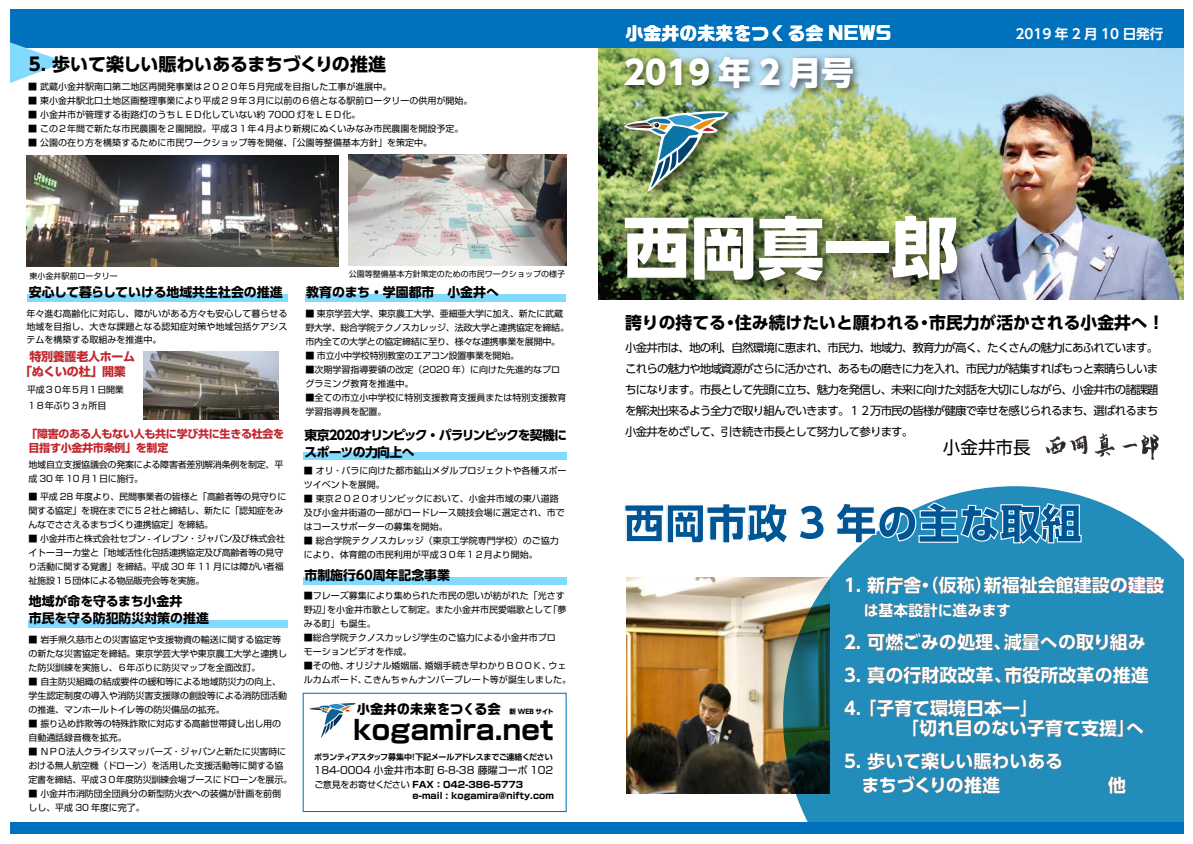
<style>
.page{position:relative;width:1193px;height:844px;background:#fff}
.page>*{position:absolute;margin:0;border:0;box-sizing:border-box;transform-origin:0 0}
.t1{font:800 67px "UD Shin Go Pro";color:#fff}
.t2{font:800 41px "UD Shin Go Pro";color:#005594}
.t3{font:800 32.6px "UD Shin Go Pro";color:#fff}
.t4{font:700 26.8px "Shin Go Pro";color:#000}
.t5{font:700 18px/19.4px "UD Shin Go Pro";color:#fff}
.t6{font:700 18px "UD Shin Go Pro";letter-spacing:-.005em;color:#000}
.t7{font:700 18px "Ro G San Srf Std";color:#fff}
.t8{font:17.6px "UD Shin Go Pro";color:#000}
.t9{font:700 16.8px "UD Shin Go Pro";color:#000}
.t10{font:700 14.9px "UD Shin Go Pro";letter-spacing:-.005em;color:#fff}
.t11{font:700 13.6px "UD Shin Go Pro De";color:#fff}
.t12{font:700 13.4px "Ro G San Srf Std";color:#000}
.t13{font:700 12.9px/17px "UD Shin Go Pro";letter-spacing:-.01em;color:#000}
.t14{font:700 12.9px/17px "UD Shin Go Pro";letter-spacing:-.1em;color:#000}
.t15{font:700 12px/15px "Shin Go Pro";letter-spacing:-.025em;color:#c1272d}
.t16{font:11.5px/21px "UD Shin Go Pro";letter-spacing:-.075em;color:#000;text-align:justify}
.t17{font:700 11px/14px "Shin Go Pro";letter-spacing:-.025em;color:#c1272d}
.t18{font:10.2px "Shin Go Pro";color:#000}
.t19{font:9px/14px "Shin Go Pro";letter-spacing:-.005em;color:#000}
.t20{font:9px/14px "Shin Go Pro";letter-spacing:-.025em;color:#000}
.t21{font:700 9px/11px "Shin Go Pro";color:#000}
.t22{font:8px "Shin Go Pro";color:#000}
.t23{font:700 8px "Shin Go Pro De";letter-spacing:-.035em;color:#000}
.t24{font:700 6.6px "UD Shin Go Pro";letter-spacing:-.015em;color:#000}
.s1{font-weight:400}
.s2{font-size:15.9px}
</style>
<div class="page">
<img style="left:598px;top:48px;width:585px;height:252px">
<img style="left:626px;top:577px;width:156px;height:216px">
<svg style="left:782px;top:486px;width:401px;height:336px;background:#3692b7"></svg>
<svg style="left:782px;top:502px;width:7px;height:42px"></svg>
<svg style="left:797px;top:504px;width:28px;height:36px"></svg>
<svg style="left:834px;top:501px;width:247px;height:43px"></svg>
<img style="left:606px;top:198px;width:376px;height:102px">
<img style="left:614px;top:48px;width:251px;height:62px">
<div style="left:0;top:0;width:1192px;height:48px;background:#0071bc"></div>
<div style="left:0;top:822px;width:1192px;height:21px;background:#0071bc"></div>
<img style="left:617px;top:105px;width:129px;height:105px">
<img style="left:624px;top:111px;width:104px;height:81px">
<img style="left:1045px;top:433px;width:114px;height:27px">
<div style="left:302px;top:692px;width:264px;height:119px;border:1px solid #0071bc"></div>
<svg style="left:309px;top:703px;width:47px;height:35px"></svg>
<img style="left:27px;top:155px;width:311px;height:111px">
<img style="left:348px;top:154px;width:218px;height:111px">
<svg style="left:10px;top:42px;width:56px;height:41px"></svg>
<div style="left:27px;top:294px;width:260px;height:7px;background:#82daff"></div>
<div style="left:305px;top:294px;width:260px;height:7px;background:#82daff"></div>
<div style="left:303px;top:452px;width:263px;height:7px;background:#82daff"></div>
<div style="left:303px;top:577px;width:263px;height:7px;background:#82daff"></div>
<div style="left:28px;top:620px;width:259px;height:7px;background:#82daff"></div>
<img style="left:143px;top:351px;width:135px;height:68px">
<div style="left:0;top:0;width:1192px;height:9px;background:#fff"></div>
<div style="left:1183px;top:0;width:9px;height:843px;background:#fff"></div>
<div style="left:0;top:834px;width:1192px;height:9px;background:#fff"></div>
<div style="left:0;top:0;width:9px;height:843px;background:#fff"></div>
<h3 class="t6" style="left:29px;top:49px;width:358px">5. 歩いて楽しい賑わいあるまちづくりの推進</h3>
<p class="t19" style="left:28px;top:79px;width:364px">■ 武蔵小金井駅南口第二地区再開発事業は２０２０年５月完成を目指した工事が進展中。</p>
<p class="t19" style="left:28px;top:93px;width:445px">■ 東小金井駅北口土地区画整理事業により平成２９年３月に以前の６倍となる駅前ロータリーの供用が開始。</p>
<p class="t19" style="left:28px;top:107px;width:333px">■ 小金井市が管理する街路灯のうちＬＥＤ化していない約 7000 灯をＬＥＤ化。</p>
<p class="t19" style="left:28px;top:121px;width:436px">■ この２年間で新たな市民農園を２園開設。平成３１年４月より新規にぬくいみなみ市民農園を開設予定。</p>
<p class="t19" style="left:28px;top:135px;width:405px">■ 公園の在り方を構築するために市民ワークショップ等を開催、「公園等整備基本方針」を策定中。</p>
<p class="t22" style="left:30px;top:269px;width:89px">東小金井駅前ロータリー</p>
<p class="t22" style="left:349px;top:268px;width:217px">公園等整備基本方針策定のための市民ワークショップの様子</p>
<h3 class="t13" style="left:29px;top:283px;width:255px">安心して暮らしていける地域共生社会の推進</h3>
<p class="t19" style="left:26px;top:306px;width:262px;line-height:13px;text-align:justify">年々進む高齢化に対応し、障がいがある方々も安心して暮らせる地域を目指し、大きな課題となる認知症対策や地域包括ケアシステムを構築する取組みを推進中。</p>
<h3 class="t15" style="left:20px;top:348px;width:116px;text-indent:9px">特別養護老人ホーム「ぬくいの杜」開業</h3>
<p class="t20" style="left:27px;top:380px;width:98px;line-height:15.8px">平成３０年５月１日開業<br>１８年ぶり３ヵ所目</p>
<p class="t17" style="left:26px;top:425px;width:259px">「障害のある人もない人も共に学び共に生きる社会を目指す小金井市条例」を制定</p>
<p class="t20" style="left:29px;top:456px;width:256px">地域自立支援協議会の発案による障害者差別解消条例を制定、平成 30 年 10 月１日に施行。</p>
<p class="t20" style="left:29px;top:488px;width:259px">■ 平成 28 年度より、民間事業者の皆様と「高齢者等の見守りに関する協定」を現在までに５２社と締結し、新たに「認知症をみんなでささえるまちづくり連携協定」を締結。</p>
<p class="t20" style="left:29px;top:530px;width:258px">■ 小金井市と株式会社セブン - イレブン・ジャパン及び株式会社イトーヨーカ堂と「地域活性化包括連携協定及び高齢者等の見守り活動に関する覚書」を締結。平成 30 年 11 月には障がい者福祉施設１５団体による物品販売会等を実施。</p>
<h3 class="t13" style="left:29px;top:592px;width:182px">地域が命を守るまち小金井<br>市民を守る防犯防災対策の推進</h3>
<p class="t19" style="left:28px;top:631px;width:260px">■ 岩手県久慈市との災害協定や支援物資の輸送に関する協定等の新たな災害協定を締結。東京学芸大学や東京農工大学と連携した防災訓練を実施し、６年ぶりに防災マップを全面改訂。</p>
<p class="t19" style="left:28px;top:673px;width:260px">■ 自主防災組織の結成要件の緩和等による地域防災力の向上、学生認定制度の導入や消防災害支援隊の創設等による消防団活動の推進、マンホールトイレ等の防災備品の拡充。</p>
<p class="t19" style="left:28px;top:715px;width:254px">■ 振り込め詐欺等の特殊詐欺に対応する高齢世帯貸し出し用の自動通話録音機を拡充。</p>
<p class="t20" style="left:28px;top:743px;width:265px">■ ＮＰＯ法人クライシスマッパーズ・ジャパンと新たに災害時における無人航空機（ドローン）を活用した支援活動等に関する協定書を締結、平成３０年度防災訓練会場ブースにドローンを展示。</p>
<p class="t19" style="left:28px;top:785px;width:254px">■ 小金井市消防団全団員分の新型防火衣への装備が計画を前倒しし、平成 30 年度に完了。</p>
<h3 class="t13" style="left:306px;top:283px;width:194px">教育のまち・学園都市　小金井へ</h3>
<p class="t20" style="left:305px;top:306px;width:265px">■ 東京学芸大学、東京農工大学、亜細亜大学に加え、新たに武蔵野大学、総合学院テクノスカレッジ、法政大学と連携協定を締結。市内全ての大学との協定締結に至り、様々な連携事業を展開中。</p>
<p class="t20" style="left:305px;top:348px;width:215px">■ 市立小中学校特別教室のエアコン設置事業を開始。</p>
<p class="t19" style="left:305px;top:361px;width:256px">■次期学習指導要領の改定（2020 年）に向けた先進的なプログラミング教育を推進中。</p>
<p class="t19" style="left:305px;top:389px;width:262px">■全ての市立小中学校に特別支援教育支援員または特別支援教育学習指導員を配置。</p>
<h3 class="t14" style="left:304px;top:426px;width:264px">東京２０２０オリンピック・パラリンピックを契機にスポーツの力向上へ</h3>
<p class="t19" style="left:304px;top:462px;width:264px">■ オリ・パラに向けた都市鉱山メダルプロジェクトや各種スポーツイベントを展開。</p>
<p class="t19" style="left:304px;top:490px;width:262px">■ 東京２０２０オリンピックにおいて、小金井市域の東八道路及び小金井街道の一部がロードレース競技会場に選定され、市ではコースサポーターの募集を開始。</p>
<p class="t19" style="left:304px;top:532px;width:256px">■ 総合学院テクノスカレッジ（東京工学院専門学校）のご協力により、体育館の市民利用が平成３０年１２月より開始。</p>
<h3 class="t13" style="left:304px;top:566px;width:147px">市制施行６０周年記念事業</h3>
<p class="t19" style="left:304px;top:587px;width:264px">■フレーズ募集により集められた市民の思いが紡がれた「光さす野辺」を小金井市歌として制定。また小金井市民愛唱歌として「夢みる町」も誕生。</p>
<p class="t19" style="left:304px;top:629px;width:253px">■総合学院テクノスカッレジ学生のご協力による小金井市プロモーションビデオを作成。</p>
<p class="t19" style="left:304px;top:657px;width:269px">■その他、オリジナル婚姻届、婚姻手続き早わかりＢＯＯＫ、ウェルカムボード、こきんちゃんナンバープレート等が誕生しました。</p>
<h3 class="t12" style="left:356px;top:699px;width:159px">小金井の未来をつくる会　</h3>
<p class="t24" style="left:509px;top:706px;width:46px">新 WEB サイト</p>
<h3 class="t4" style="left:353px;top:708px;width:201px">kogamira.net</h3>
<p class="t18" style="left:314px;top:762px;width:241px">184-0004 小金井市本町 6-8-38 藤曜コーポ 102</p>
<p class="t23" style="left:314px;top:749px;width:240px">ボランティアスタッフ募集中！下記メールアドレスまでご連絡ください</p>
<p class="t21" style="left:412px;top:777px;width:143px;text-indent:-98px"><span class="s1">ご意見をお寄せください</span> FAX：042-386-5773 e-mail : kogamira@nifty.com</p>
<h3 class="t7" style="left:625px;top:20px;width:303px">小金井の未来をつくる会 NEWS　　</h3>
<h3 class="t11" style="left:983px;top:23px;width:181px"><span class="s2">　　</span>2019 年 2 月 10 日発行</h3>
<h3 class="t3" style="left:623px;top:46px;width:231px">2019 年 2 月号</h3>
<h1 class="t1" style="left:623px;top:193px;width:336px">西岡真一郎</h1>
<h3 class="t9" style="left:625px;top:308px;width:540px">誇りの持てる・住み続けたいと願われる・市民力が活かされる小金井へ！</h3>
<p class="t16" style="left:625px;top:337px;width:534px">小金井市は、地の利、自然環境に恵まれ、市民力、地域力、教育力が高く、たくさんの魅力にあふれています。これらの魅力や地域資源がさらに活かされ、あるもの磨きに力を入れ、市民力が結集すればもっと素晴らしいまちになります。市長として先頭に立ち、魅力を発信し、未来に向けた対話を大切にしながら、小金井市の諸課題を解決出来るよう全力で取り組んでいきます。１２万市民の皆様が健康で幸せを感じられるまち、選ばれるまち小金井をめざして、引き続き市長として努力して参ります。</p>
<h3 class="t8" style="left:942px;top:433px;width:89px">小金井市長</h3>
<h2 class="t2" style="left:623px;top:489px;width:460px">西岡市政 3 年の主な取組</h2>
<h3 class="t5" style="left:843px;top:574px;width:321px">1. 新庁舎・（仮称）新福祉会館建設の建設</h3>
<h3 class="t10" style="left:843px;top:597px;width:168px">　 は基本設計に進みます</h3>
<h3 class="t5" style="left:843px;top:631px;width:303px">2. 可燃ごみの処理、減量への取り組み</h3>
<h3 class="t5" style="left:843px;top:665px;width:306px">3. 真の行財政改革、市役所改革の推進</h3>
<h3 class="t5" style="left:900px;top:698px;width:244px;text-indent:-57px">4. 「子育て環境日本一」<br>「切れ目のない子育て支援」へ</h3>
<h3 class="t5" style="left:843px;top:748px;width:283px;line-height:24px">5. 歩いて楽しい賑わいある<br>　まちづくりの推進　　　　　　他</h3>
</div>
